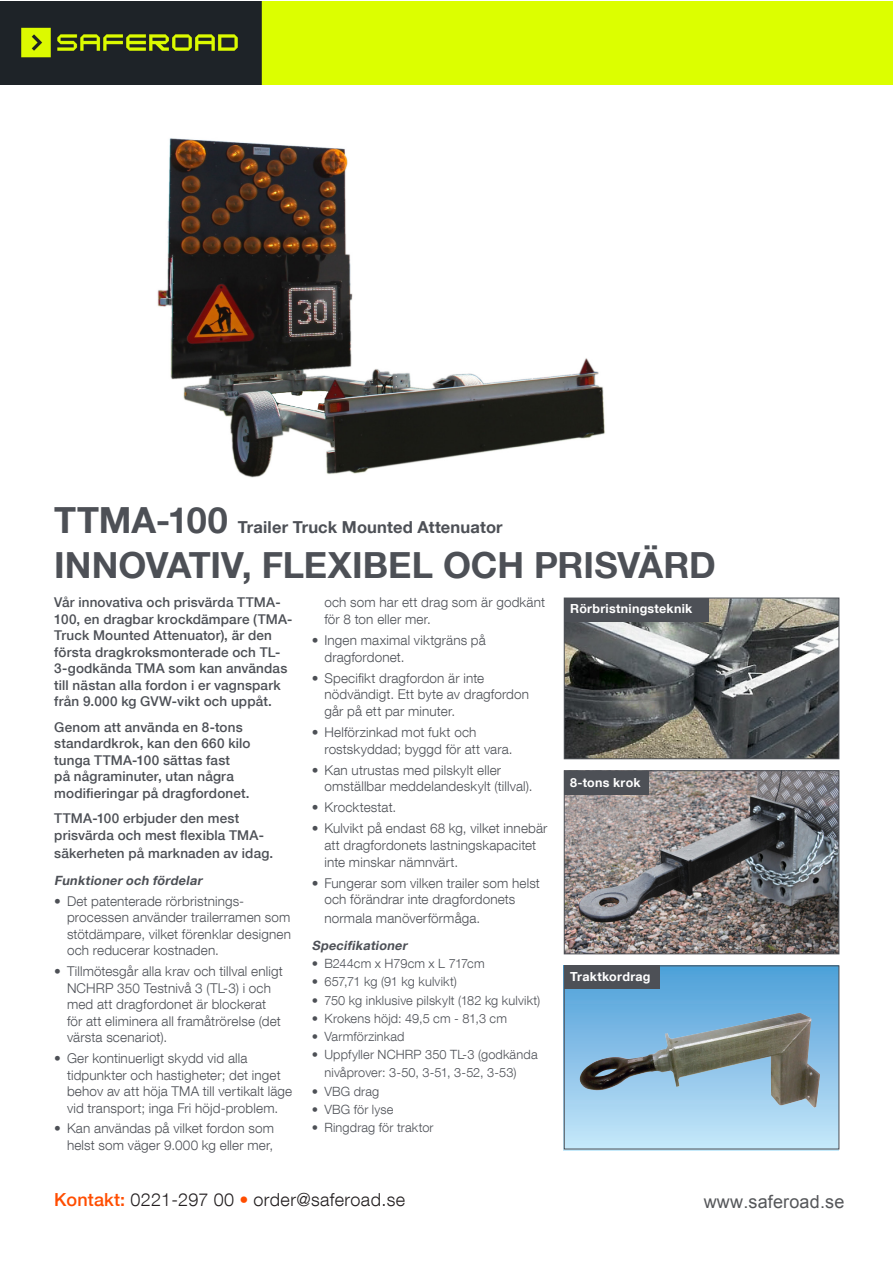
<style>
.page{position:relative;width:893px;height:1263px;background:#fff}
.page>*{position:absolute;margin:0;border:0;box-sizing:border-box;transform-origin:0 0}
.t1{font:700 36px "Helvetica Neue LT Com";color:#4d5056}
.t2{font:300 18px "Helvetica Neue LT Com";letter-spacing:.02em;color:#231f20}
.t3{font:18px "Arial";letter-spacing:.01em;color:#55575a}
.t4{font:700 16.5px "Helvetica Neue LT Com";letter-spacing:.01em;color:#4d5056}
.t5{font:300 13.5px/16.5px "Helvetica Neue LT Com";letter-spacing:.01em;color:#4d5056}
.t6{font:500 13.5px/16.5px "Helvetica Neue LT Com";letter-spacing:.015em;color:#4d5056}
.t7{font:300 12.75px/18.1px "Helvetica Neue LT Com";letter-spacing:.015em;color:#4d5056}
.t8{font:italic 700 12.75px "Helvetica Neue LT Com";color:#4d5056}
.t9{font:700 12.45px "Helvetica Neue LT Com";letter-spacing:.025em;color:#fff}
.s1{font-size:36px}
.s2{font-weight:500;color:#ff4d00}
</style>
<div class="page">
<div style="left:564px;top:965px;width:275px;height:185px;background:linear-gradient(to bottom,#4c9ed8,#c7e7fa)"></div>
<img style="left:566px;top:600px;width:271px;height:157px">
<div style="left:564px;top:598px;width:275px;height:161px;border:1px solid #4d5056"></div>
<div style="left:564px;top:598px;width:144px;height:23px;background:#4d5056"></div>
<img style="left:566px;top:772px;width:271px;height:180px">
<div style="left:564px;top:770px;width:275px;height:184px;border:1px solid #4d5056"></div>
<div style="left:564px;top:771px;width:84px;height:23px;background:#4d5056"></div>
<img style="left:579px;top:1013px;width:241px;height:94px">
<div style="left:564px;top:965px;width:275px;height:184px;border:1px solid #4d5056"></div>
<div style="left:564px;top:965px;width:95px;height:23px;background:#4d5056"></div>
<img style="left:157px;top:138px;width:448px;height:340px">
<img style="left:0;top:1px;width:893px;height:84px">
<p class="t4" style="left:54px;top:516px;width:450px"><span class="s1">TTMA-100</span> Trailer Truck Mounted Attenuator</p>
<p class="t1" style="left:54px;top:542px;width:663px">INNOVATIV, FLEXIBEL OCH PRISVÄRD</p>
<p class="t9" style="left:570px;top:601px;width:124px">Rörbristningsteknik</p>
<p class="t6" style="left:54px;top:594px;width:240px">Vår innovativa och prisvärda TTMA-100, en dragbar krockdämpare (TMA-Truck Mounted Attenuator), är den första dragkroksmonterade och TL-3-godkända TMA som kan användas till nästan alla fordon i er vagnspark från 9.000 kg GVW-vikt och uppåt.</p>
<p class="t6" style="left:54px;top:719px;width:198px">Genom att använda en 8-tons standardkrok, kan den 660 kilo tunga TTMA-100 sättas fast<br>på någraminuter, utan några modifieringar på dragfordonet.</p>
<p class="t6" style="left:54px;top:810px;width:211px">TTMA-100 erbjuder den mest prisvärda och mest flexibla TMA-</p>
<p class="t6" style="left:54px;top:845px;width:220px">säkerheten på marknaden av idag.</p>
<p class="t8" style="left:54px;top:872px;width:152px">Funktioner och fördelar</p>
<p class="t5" style="left:67px;top:892px;width:225px;text-indent:-13px">• Det patenterade rörbristnings&shy;processen använder trailerramen som stötdämpare, vilket förenklar designen och reducerar kostnaden.</p>
<p class="t5" style="left:67px;top:963px;width:217px;text-indent:-13px">• Tillmötesgår alla krav och tillval enligt NCHRP 350 Testnivå 3 (TL-3) i och med att dragfordonet är blockerat för att eliminera all framåtrörelse (det värsta scenariot).</p>
<p class="t5" style="left:67px;top:1050px;width:227px;text-indent:-13px">• Ger kontinuerligt skydd vid alla tidpunkter och hastigheter; det inget behov av att höja TMA till vertikalt läge vid transport; inga Fri höjd-problem.</p>
<p class="t5" style="left:54px;top:1120px;width:221px;text-align:right">• Kan användas på vilket fordon som helst som väger 9.000 kg eller mer,</p>
<p class="t5" style="left:324px;top:594px;width:222px">och som har ett drag som är godkänt för 8 ton eller mer.</p>
<p class="t5" style="left:324px;top:631px;width:163px;text-indent:-13px">• Ingen maximal viktgräns på dragfordonet.</p>
<p class="t5" style="left:324px;top:669px;width:206px;text-indent:-13px">• Specifikt dragfordon är inte nödvändigt. Ett byte av dragfordon går på ett par minuter.</p>
<p class="t5" style="left:324px;top:723px;width:190px;text-indent:-13px">• Helförzinkad mot fukt och rostskyddad; byggd för att vara.</p>
<p class="t5" style="left:324px;top:761px;width:210px;text-indent:-13px">• Kan utrustas med pilskylt eller omställbar meddelandeskylt (tillval).</p>
<p class="t5" style="left:312px;top:799px;width:86px">• Krocktestat.</p>
<p class="t5" style="left:324px;top:820px;width:225px;text-indent:-13px">• Kulvikt på endast 68 kg, vilket innebär att dragfordonets lastningskapacitet inte minskar nämnvärt.</p>
<p class="t5" style="left:324px;top:874px;width:217px;text-indent:-13px">• Fungerar som vilken trailer som helst och förändrar inte dragfordonets</p>
<p class="t5" style="left:324px;top:909px;width:157px">normala manöverförmåga.</p>
<p class="t8" style="left:312px;top:937px;width:100px">Specifikationer</p>
<p class="t7" style="left:312px;top:954px;width:175px">• B244cm x H79cm x L 717cm</p>
<p class="t7" style="left:312px;top:972px;width:147px">• 657,71 kg (91 kg kulvikt)</p>
<p class="t7" style="left:312px;top:991px;width:230px">• 750 kg inklusive pilskylt (182 kg kulvikt)</p>
<p class="t7" style="left:312px;top:1009px;width:197px">• Krokens höjd: 49,5 cm - 81,3 cm</p>
<p class="t7" style="left:312px;top:1027px;width:94px">• Varmförzinkad</p>
<p class="t7" style="left:324px;top:1045px;width:215px;text-indent:-13px">• Uppfyller NCHRP 350 TL-3 (godkända nivåprover: 3-50, 3-51, 3-52, 3-53)</p>
<p class="t7" style="left:312px;top:1082px;width:69px">• VBG drag</p>
<p class="t7" style="left:312px;top:1100px;width:83px">• VBG för lyse</p>
<p class="t7" style="left:312px;top:1118px;width:123px">• Ringdrag för traktor</p>
<p class="t9" style="left:570px;top:774px;width:72px">8-tons krok</p>
<p class="t9" style="left:570px;top:968px;width:82px">Traktkordrag</p>
<h2 class="t2" style="left:54px;top:1188px;width:353px"><span class="s2">Kontakt:</span> 0221-297 00 <span class="s2">•</span> order@saferoad.se</h2>
<h2 class="t3" style="left:704px;top:1190px;width:142px">www.saferoad.se</h2>
</div>
